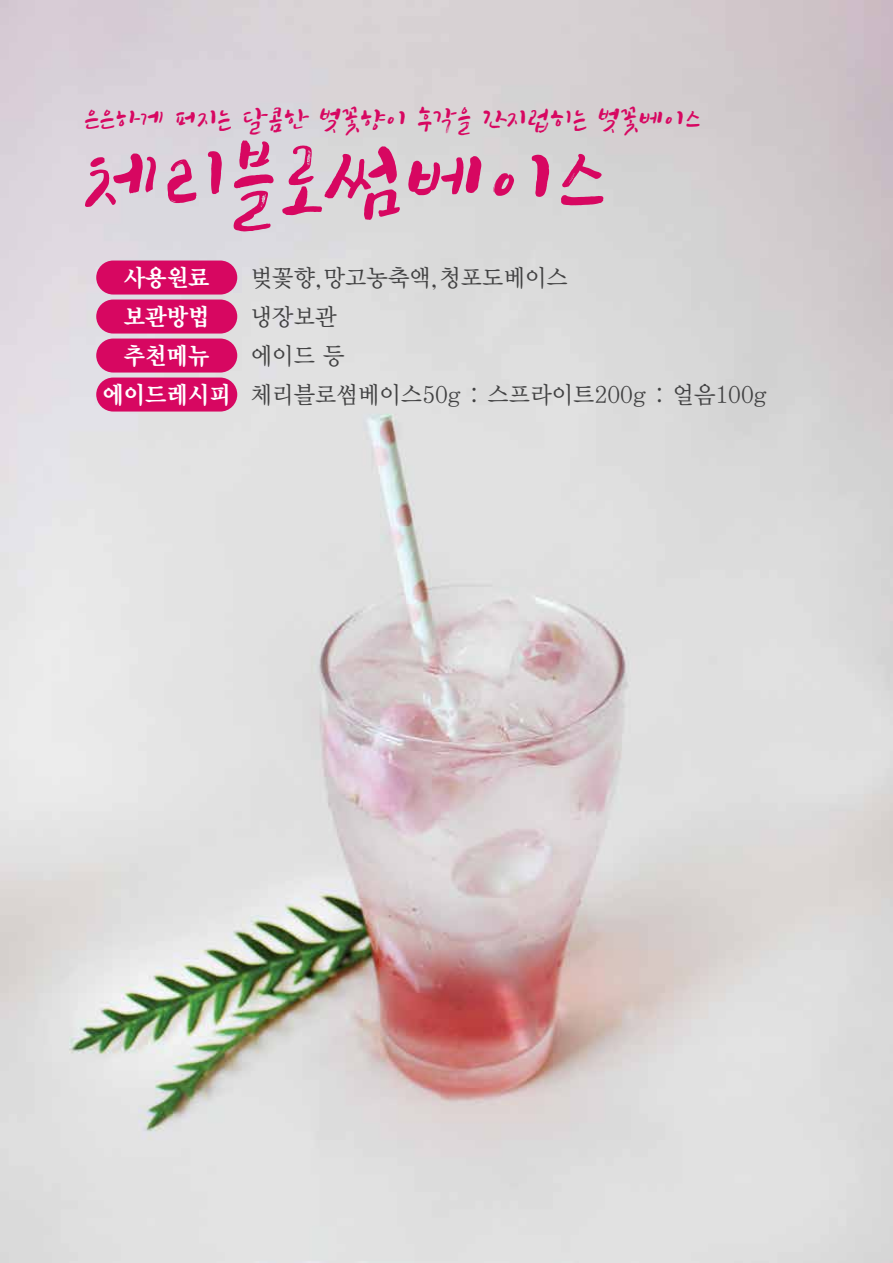
<style>
.page{position:relative;width:893px;height:1263px;background:#fff}
.page>*{position:absolute;margin:0;border:0;box-sizing:border-box;transform-origin:0 0}
.t1{font:97.5px "Makgeolli";letter-spacing:.02em;color:#d70761}
.t2{font:30px "Makgeolli";letter-spacing:.02em;color:#d70761}
.t3{font:24px/39px "YDVY Mj O33";color:#414142;scale:.95 1}
.t4{font:24px/39px "YDVY Mj O35";color:#fff;text-align:center;scale:.95 1}
</style>
<div class="page">
<img style="left:0;top:0;width:893px;height:1263px">
<div style="left:96px;top:261px;width:141px;height:34px;background:#d70761;border-radius:17px"></div>
<div style="left:96px;top:300px;width:141px;height:34px;background:#d70761;border-radius:17px"></div>
<div style="left:96px;top:339px;width:141px;height:34px;background:#d70761;border-radius:17px"></div>
<div style="left:96px;top:378px;width:141px;height:34px;background:#d70761;border-radius:17px"></div>
<p class="t2" style="left:84px;top:102px;width:618px">은은하게 퍼지는 달콤한 벚꽃향이 후각을 간지럽히는 벚꽃베이스</p>
<h1 class="t1" style="left:84px;top:124px;width:524px">체리블로썸베이스</h1>
<p class="t4" style="left:102px;top:257px;width:137px">사용원료 보관방법 추천메뉴 에이드레시피</p>
<p class="t3" style="left:251px;top:257px;width:545px">벚꽃향,망고농축액,청포도베이스<br>냉장보관<br>에이드 등<br>체리블로썸베이스50g : 스프라이트200g : 얼음100g</p>
</div>
